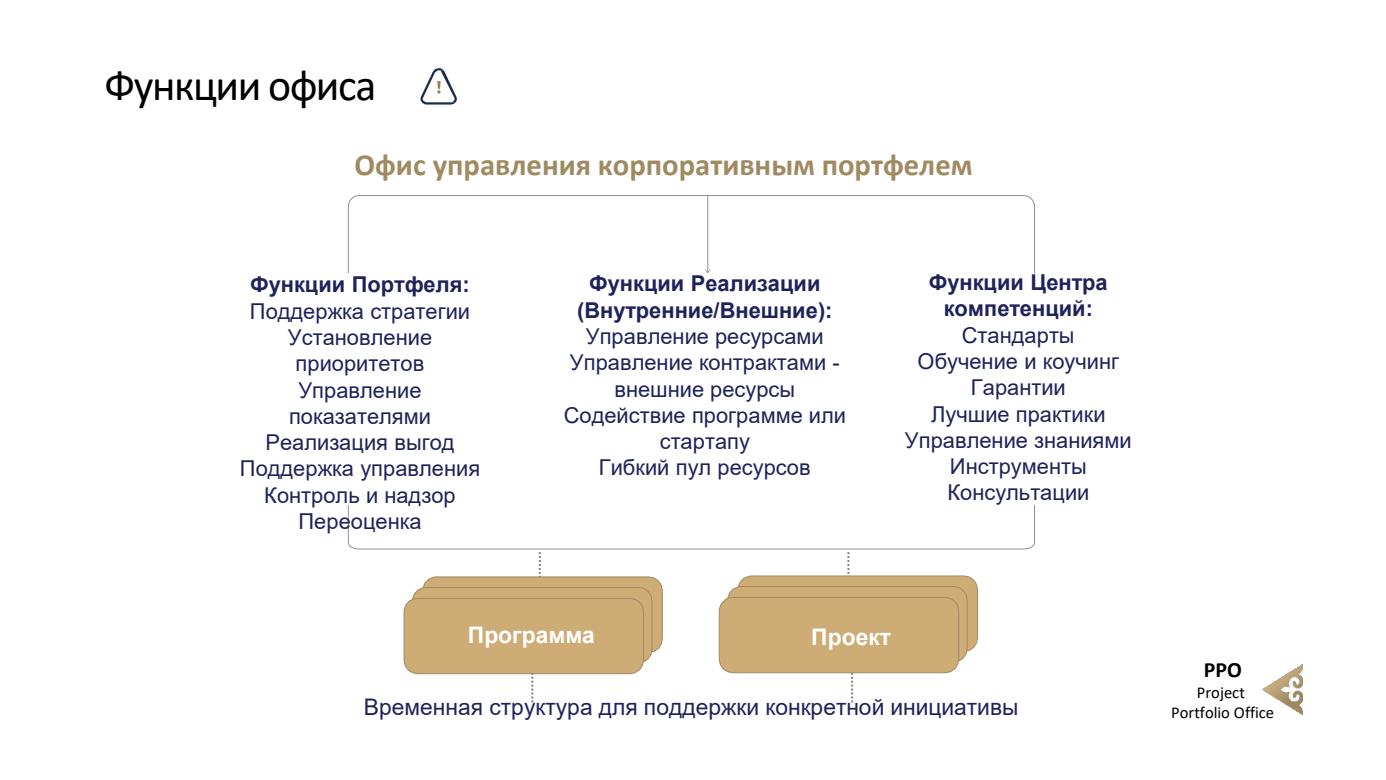
<style>
.page{position:relative;width:1386px;height:780px;background:#fff}
.page>*{position:absolute;margin:0;border:0;box-sizing:border-box;transform-origin:0 0}
.t1{font:43.75px "Calibri";letter-spacing:-.03em;color:#000}
.t2{font:700 30.62px "Calibri";color:#9f8a62}
.t3{font:22.75px "Arial";color:#1f235a}
.t4{font:700 22.75px "Arial";color:#fff}
.t5{font:21.88px/26.2px "Arial";color:#1f235a;text-align:center}
.t6{font:700 21.88px/26.2px "Arial";color:#1f235a;text-align:center}
.t7{font:700 21.88px "Calibri";color:#000}
.t8{font:16.62px "Calibri";color:#000}
</style>
<div class="page">
<svg style="left:347px;top:195px;width:688px;height:79px"></svg>
<hr style="left:707px;top:195px;width:1px;height:77px;background:#919191">
<svg style="left:704px;top:269px;width:6px;height:4px"></svg>
<img style="left:1262px;top:664px;width:40px;height:50px">
<svg style="left:347px;top:505px;width:688px;height:197px"></svg>
<svg style="left:420px;top:68px;width:37px;height:36px"></svg>
<p class="t1" style="left:104px;top:55px;width:273px">Функции офиса</p>
<p class="t2" style="left:354px;top:143px;width:619px">Офис управления корпоративным портфелем</p>
<p class="t6" style="left:250px;top:272px;width:221px">Функции Портфеля:</p>
<p class="t5" style="left:250px;top:297px;width:222px">Поддержка стратегии</p>
<p class="t5" style="left:288px;top:324px;width:146px">Установление приоритетов</p>
<p class="t5" style="left:289px;top:376px;width:143px">Управление показателями</p>
<p class="t5" style="left:265px;top:429px;width:191px">Реализация выгод</p>
<p class="t5" style="left:240px;top:455px;width:242px">Поддержка управления</p>
<p class="t5" style="left:264px;top:481px;width:193px">Контроль и надзор<br>Переоценка</p>
<p class="t6" style="left:577px;top:271px;width:257px">Функции Реализации (Внутренние/Внешние):</p>
<p class="t5" style="left:586px;top:323px;width:239px">Управление ресурсами</p>
<p class="t5" style="left:570px;top:349px;width:271px">Управление контрактами - внешние ресурсы</p>
<p class="t5" style="left:563px;top:401px;width:284px">Содействие программе или стартапу</p>
<p class="t5" style="left:599px;top:454px;width:213px">Гибкий пул ресурсов</p>
<p class="t6" style="left:928px;top:269px;width:180px">Функции Центра компетенций:</p>
<p class="t5" style="left:961px;top:321px;width:114px">Стандарты</p>
<p class="t5" style="left:917px;top:348px;width:203px">Обучение и коучинг</p>
<p class="t5" style="left:970px;top:374px;width:96px">Гарантии</p>
<p class="t5" style="left:931px;top:400px;width:176px">Лучшие практики</p>
<p class="t5" style="left:904px;top:426px;width:228px">Управление знаниями</p>
<p class="t5" style="left:949px;top:453px;width:138px">Инструменты</p>
<p class="t5" style="left:947px;top:479px;width:143px">Консультации</p>
<p class="t4" style="left:468px;top:619px;width:128px">Программа</p>
<p class="t4" style="left:811px;top:621px;width:81px">Проект</p>
<p class="t3" style="left:364px;top:690px;width:656px">Временная структура для поддержки конкретной инициативы</p>
<p class="t7" style="left:1203px;top:653px;width:40px">PPO</p>
<p class="t8" style="left:1196px;top:680px;width:49px">Project</p>
<p class="t8" style="left:1171px;top:700px;width:104px">Portfolio Office</p>
</div>
